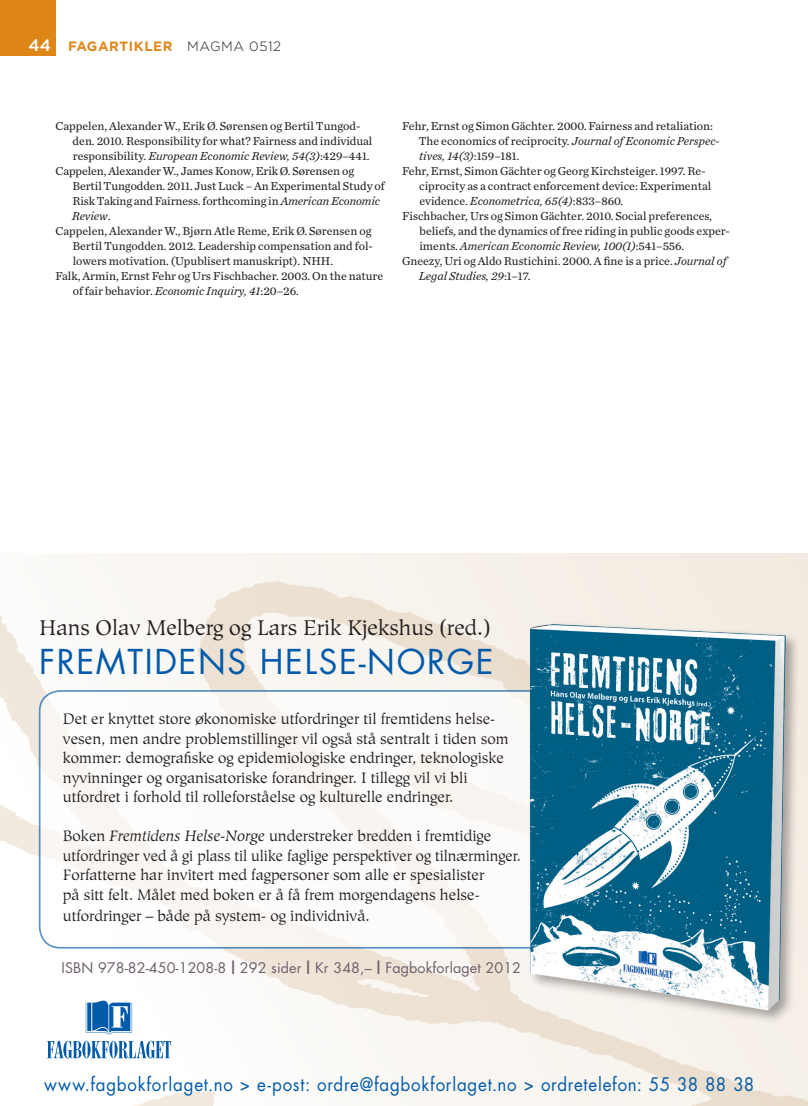
<style>
.page{position:relative;width:808px;height:1106px;background:#fff}
.page>*{position:absolute;margin:0;border:0;box-sizing:border-box;transform-origin:0 0}
.t1{font:33.3px "Futura";letter-spacing:.05em;color:#015aaa}
.t2{font:21.15px "Hiroshige";color:#231f20}
.t3{font:18.15px "Futura";letter-spacing:.045em;color:#015aaa;scale:.93 1}
.t4{font:15px/19.5px "Hiroshige";color:#231f20}
.t5{font:14.25px "Futura";letter-spacing:.01em;color:#6d5f6d}
.t6{font:700 13.5px "Gotham";letter-spacing:.04em;color:#df8619}
.t7{font:12px "Chronicle Text G2";color:#231f20}
.t8{font:italic 12px "Chronicle Text G2";color:#231f20}
.s1{font-weight:500;font-size:16.5px;color:#fff}
.s2{font-weight:300;color:#231f20}
.s3{font-style:normal}
.s4{font-style:italic}
.s5{font-weight:500;font-size:18px}
</style>
<div class="page">
<div style="left:0;top:0;width:55px;height:55px;background:#df8619"></div>
<svg style="left:0;top:553px;width:808px;height:553px;fill:#f9f6f1"></svg>
<div style="left:40px;top:691px;width:512px;height:256px;background:#fff;border-radius:21px"></div>
<div style="left:39px;top:690px;width:514px;height:258px;border:2px solid #015aaa;border-radius:21px"></div>
<img style="left:473px;top:583px;width:335px;height:461px">
<svg style="left:86px;top:1000px;width:46px;height:34px"></svg>
<svg style="left:47px;top:1040px;width:124px;height:18px"></svg>
<p class="t6" style="left:29px;top:37px;width:254px"><span class="s1">44</span> FAGARTIKLER <span class="s2">MAGMA 0512</span></p>
<p class="t7" style="left:55px;top:117px;width:307px">Cappelen, Alexander W., Erik Ø. Sørensen og Bertil Tungod-</p>
<p class="t7" style="left:73px;top:132px;width:301px">den. 2010. Responsibility for what? Fairness and individual</p>
<p class="t8" style="left:73px;top:147px;width:298px"><span class="s3">responsibility.</span> European Economic Review, 54(3)<span class="s3">:429–441.</span></p>
<p class="t7" style="left:55px;top:162px;width:300px">Cappelen, Alexander W., James Konow, Erik Ø. Sørensen og</p>
<p class="t7" style="left:72px;top:177px;width:314px">Bertil Tungodden. 2011. Just Luck – An Experimental Study of</p>
<p class="t7" style="left:72px;top:192px;width:309px">Risk Taking and Fairness. forthcoming in <span class="s4">American Economic</span></p>
<p class="t8" style="left:72px;top:207px;width:40px">Review<span class="s3">.</span></p>
<p class="t7" style="left:55px;top:222px;width:317px">Cappelen, Alexander W., Bjørn Atle Reme, Erik Ø. Sørensen og</p>
<p class="t7" style="left:72px;top:237px;width:302px">Bertil Tungodden. 2012. Leadership compensation and fol-</p>
<p class="t7" style="left:73px;top:252px;width:262px">lowers motivation. (Upublisert manuskript). NHH.</p>
<p class="t7" style="left:55px;top:267px;width:329px">Falk, Armin, Ernst Fehr og Urs Fischbacher. 2003. On the nature</p>
<p class="t7" style="left:73px;top:282px;width:228px">of fair behavior. <span class="s4">Economic Inquiry, 41</span>:20–26.</p>
<p class="t7" style="left:402px;top:117px;width:313px">Fehr, Ernst og Simon Gächter. 2000. Fairness and retaliation:</p>
<p class="t7" style="left:419px;top:132px;width:302px">The economics of reciprocity. <span class="s4">Journal of Economic Perspec-</span></p>
<p class="t8" style="left:419px;top:147px;width:102px">tives, 14(3)<span class="s3">:159–181.</span></p>
<p class="t7" style="left:402px;top:162px;width:305px">Fehr, Ernst, Simon Gächter og Georg Kirchsteiger. 1997. Re-</p>
<p class="t7" style="left:419px;top:177px;width:293px">ciprocity as a contract enforcement device: Experimental</p>
<p class="t7" style="left:419px;top:192px;width:205px">evidence. <span class="s4">Econometrica, 65(4)</span>:833–860.</p>
<p class="t7" style="left:402px;top:207px;width:311px">Fischbacher, Urs og Simon Gächter. 2010. Social preferences,</p>
<p class="t7" style="left:419px;top:222px;width:312px">beliefs, and the dynamics of free riding in public goods exper-</p>
<p class="t8" style="left:419px;top:237px;width:266px"><span class="s3">iments.</span> American Economic Review, 100(1)<span class="s3">:541–556.</span></p>
<p class="t7" style="left:402px;top:252px;width:326px">Gneezy, Uri og Aldo Rustichini. 2000. A fine is a price. <span class="s4">Journal of</span></p>
<p class="t8" style="left:419px;top:267px;width:113px">Legal Studies, 29<span class="s3">:1–17.</span></p>
<h2 class="t2" style="left:39px;top:614px;width:453px">Hans Olav Melberg og Lars Erik Kjekshus (red.)</h2>
<h1 class="t1" style="left:39px;top:639px;width:456px">FREMTIDENS HELSE-NORGE</h1>
<p class="t4" style="left:63px;top:709px;width:447px">Det er knyttet store økonomiske utfordringer til fremtidens helse&shy;vesen, men andre problemstillinger vil også stå sentralt i tiden som kommer: demografiske og epidemiologiske endringer, teknologiske nyvinninger og organisatoriske forandringer. I tillegg vil vi bli utfordret i forhold til rolleforståelse og kulturelle endringer.</p>
<p class="t4" style="left:63px;top:826px;width:459px">Boken <span class="s4">Fremtidens Helse-Norge</span> understreker bredden i fremtidige utfordringer ved å gi plass til ulike faglige perspektiver og tilnærminger.<br>Forfatterne har invitert med fagpersoner som alle er spesialister<br>på sitt felt. Målet med boken er å få frem morgendagens helse-</p>
<p class="t4" style="left:63px;top:905px;width:308px">utfordringer – både på system- og individnivå.</p>
<p class="t5" style="left:62px;top:957px;width:461px">ISBN 978-82-450-1208-8 <span class="s5">Ι</span> 292 sider <span class="s5">Ι</span> Kr 348,– <span class="s5">Ι</span> Fagbokforlaget 2012</p>
<h3 class="t3" style="left:44px;top:1071px;width:765px">www.fagbokforlaget.no &gt; e-post: ordre@fagbokforlaget.no &gt; ordretelefon: 55 38 88 38</h3>
</div>
